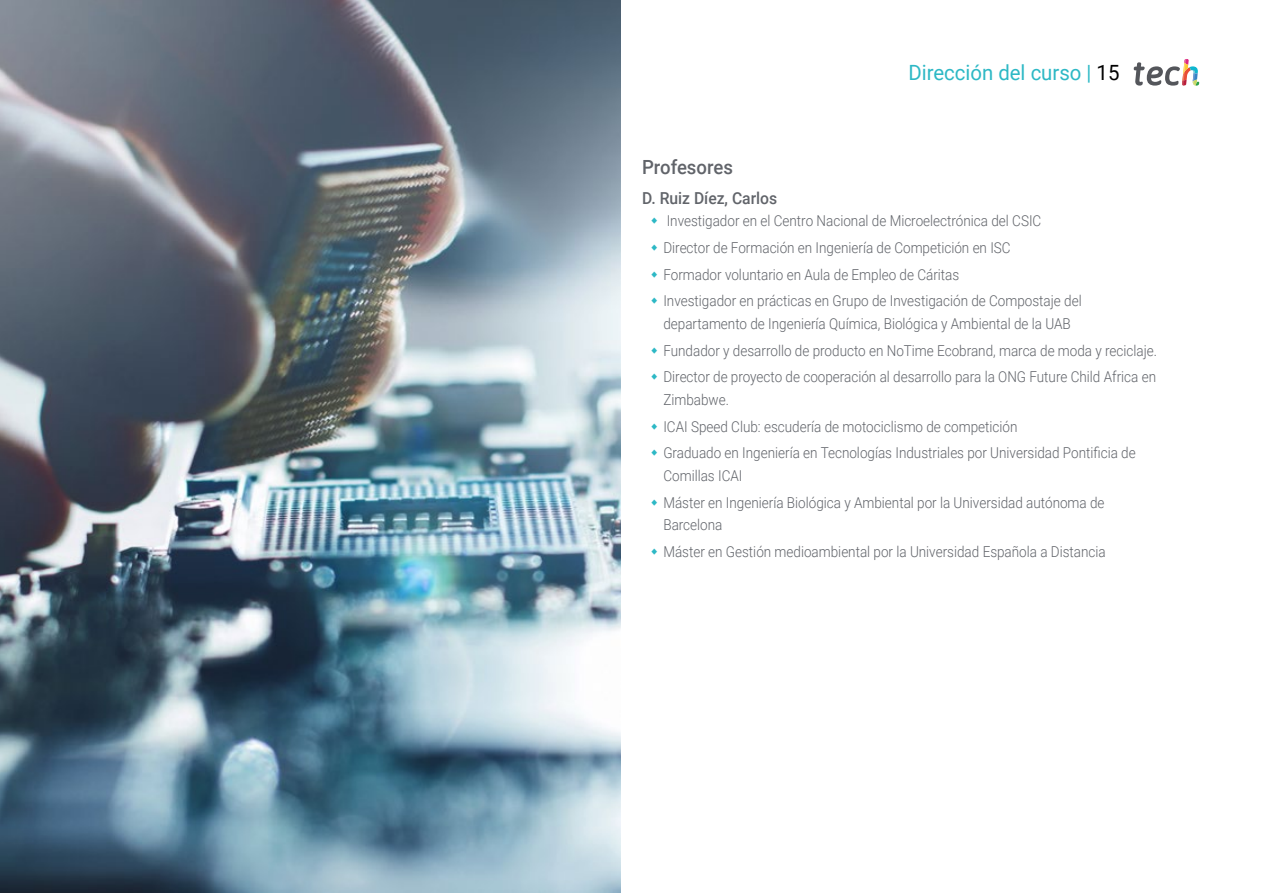
<style>
.page{position:relative;width:1263px;height:893px;background:#fff}
.page>*{position:absolute;margin:0;border:0;box-sizing:border-box;transform-origin:0 0}
.t1{font:21px "Roboto";color:#2db8c5}
.t2{font:500 19.5px "Roboto";color:#61646a;scale:.95 1}
.t3{font:500 16.5px "Roboto";color:#61646a;scale:.95 1}
.t4{font:300 15px/26.7px "Roboto";color:#61646a;scale:.9 1}
.s1{color:#000}
</style>
<div class="page">
<img style="left:0;top:0;width:621px;height:893px">
<svg style="left:1134px;top:59px;width:65px;height:27px"></svg>
<h1 class="t1" style="left:908px;top:57px;width:213px">Dirección del curso | <span class="s1">15</span></h1>
<h2 class="t2" style="left:642px;top:153px;width:97px">Profesores</h2>
<p class="t3" style="left:642px;top:186px;width:144px">D. Ruiz Díez, Carlos</p>
<p class="t4" style="left:663px;top:207px;width:466px">Investigador en el Centro Nacional de Microelectrónica del CSIC Director de Formación en Ingeniería de Competición en ISC<br>Formador voluntario en Aula de Empleo de Cáritas<br>Investigador en prácticas en Grupo de Investigación de Compostaje del</p>
<p class="t4" style="left:663px;top:310px;width:550px">departamento de Ingeniería Química, Biológica y Ambiental de la UAB<br>Fundador y desarrollo de producto en NoTime Ecobrand, marca de moda y reciclaje.<br>Director de proyecto de cooperación al desarrollo para la ONG Future Child Africa en</p>
<p class="t4" style="left:663px;top:386px;width:526px">Zimbabwe.<br>ICAI Speed Club: escudería de motociclismo de competición<br>Graduado en Ingeniería en Tecnologías Industriales por Universidad Pontificia de</p>
<p class="t4" style="left:663px;top:462px;width:492px">Comillas ICAI<br>Máster en Ingeniería Biológica y Ambiental por la Universidad autónoma de</p>
<p class="t4" style="left:663px;top:511px;width:493px">Barcelona<br>Máster en Gestión medioambiental por la Universidad Española a Distancia</p>
</div>
